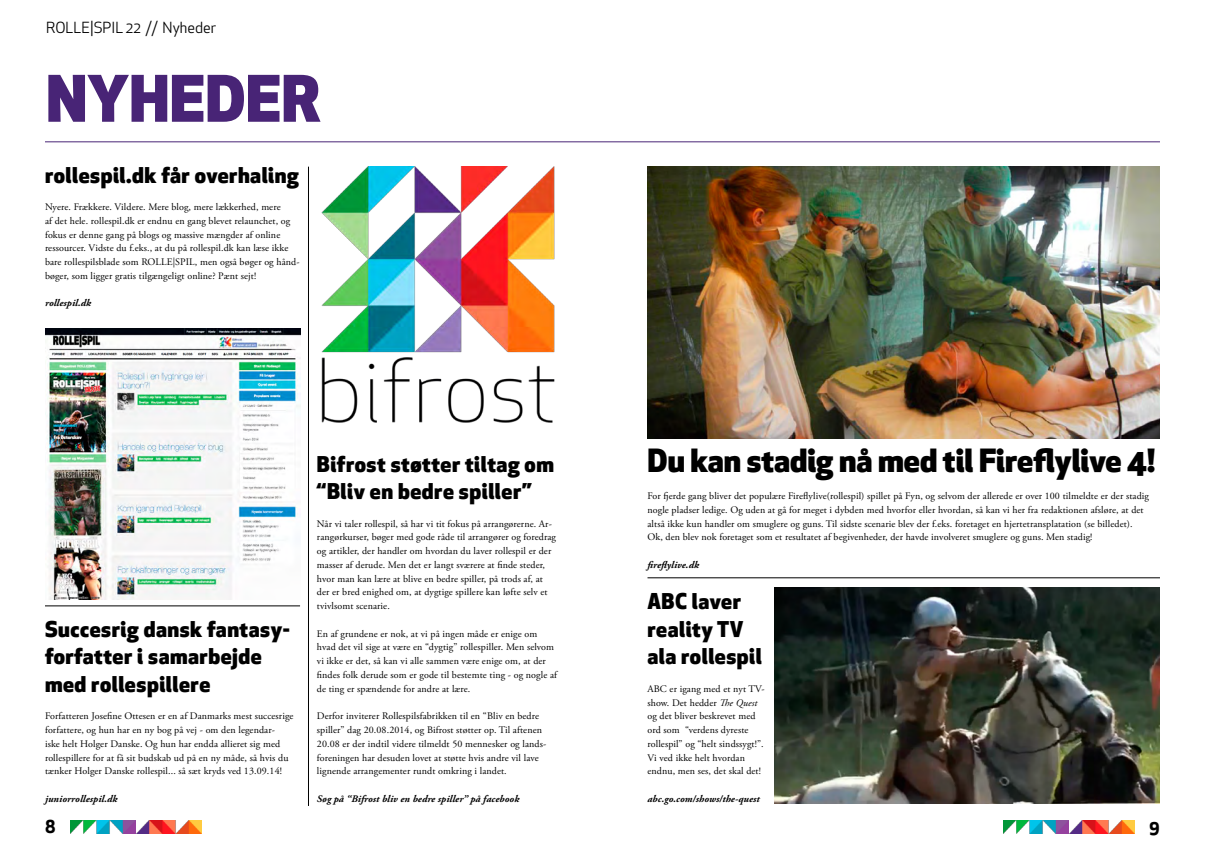
<style>
.page{position:relative;width:1205px;height:851px;background:#fff}
.page>*{position:absolute;margin:0;border:0;box-sizing:border-box;transform-origin:0 0}
.t1{font:800 62.5px "Apex New";color:#482476}
.t2{font:800 31.25px "Apex New";color:#000}
.t3{font:800 21.25px/27.5px "Apex New";letter-spacing:.025em;color:#000}
.t4{font:700 17.5px "Apex New";color:#000}
.t5{font:15px "Apex New";color:#000}
.t6{font:10px/13.8px "Adobe Garamond Pro";letter-spacing:.01em;color:#000}
.t7{font:italic 700 10px "Adobe Garamond Pro";letter-spacing:.01em;color:#000}
.s1{font-style:italic}
</style>
<div class="page">
<img style="left:1004px;top:820px;width:130px;height:13px">
<img style="left:70px;top:820px;width:131px;height:13px">
<hr style="left:45px;top:141px;width:1115px;height:1px;background:#482476">
<img style="left:45px;top:328px;width:255px;height:272px">
<hr style="left:45px;top:605px;width:255px;height:1px;background:#000">
<hr style="left:308px;top:167px;width:1px;height:638px;background:#000">
<img style="left:321px;top:167px;width:234px;height:256px">
<img style="left:647px;top:167px;width:513px;height:271px">
<hr style="left:647px;top:577px;width:513px;height:1px;background:#000">
<img style="left:775px;top:587px;width:385px;height:216px">
<h3 class="t5" style="left:46px;top:18px;width:172px">ROLLE|SPIL 22 // Nyheder</h3>
<h1 class="t1" style="left:46px;top:55px;width:276px">NYHEDER</h1>
<h3 class="t3" style="left:45px;top:160px;width:255px">rollespil.dk får overhaling</h3>
<p class="t6" style="left:45px;top:200px;width:256px">Nyere. Frækkere. Vildere. Mere blog, mere lækkerhed, mere<br>af det hele. rollespil.dk er endnu en gang blevet relaunchet, og fokus er denne gang på blogs og massive mængder af online ressourcer. Vidste du f.eks., at du på rollespil.dk kan læse ikke bare rollespilsblade som ROLLE|SPIL, men også bøger og hånd&shy;bøger, som ligger gratis tilgængeligt online? Pænt sejt!</p>
<p class="t7" style="left:45px;top:297px;width:48px">rollespil.dk</p>
<h3 class="t3" style="left:45px;top:614px;width:246px">Succesrig dansk fantasy&shy;forfatter i samarbejde med rollespillere</h3>
<p class="t6" style="left:45px;top:709px;width:250px">Forfatteren Josefine Ottesen er en af Danmarks mest succesrige forfattere, og hun har en ny bog på vej - om den legendar-<br>iske helt Holger Danske. Og hun har endda allieret sig med rollespillere for at få sit budskab ud på en ny måde, så hvis du tænker Holger Danske rollespil... så sæt kryds ved 13.09.14!</p>
<p class="t7" style="left:45px;top:792px;width:74px">juniorrollespil.dk</p>
<h3 class="t3" style="left:317px;top:449px;width:238px">Bifrost støtter tiltag om “Bliv en bedre spiller”</h3>
<p class="t6" style="left:317px;top:517px;width:241px">Når vi taler rollespil, så har vi tit fokus på arrangørerne. Ar&shy;rangørkurser, bøger med gode råde til arrangører og foredrag og artikler, der handler om hvordan du laver rollespil er der masser af derude. Men det er langt sværere at finde steder, hvor man kan lære at blive en bedre spiller, på trods af, at der er bred enighed om, at dygtige spillere kan løfte selv et tvivlsomt scenarie.</p>
<p class="t6" style="left:317px;top:627px;width:242px">En af grundene er nok, at vi på ingen måde er enige om hvad det vil sige at være en “dygtig” rollespiller. Men selvom vi ikke er det, så kan vi alle sammen være enige om, at der findes folk derude som er gode til bestemte ting - og nogle af de ting er spændende for andre at lære.</p>
<p class="t6" style="left:317px;top:709px;width:231px">Derfor inviterer Rollespilsfabrikken til en “Bliv en bedre spiller” dag 20.08.2014, og Bifrost støtter op. Til aftenen 20.08 er der indtil videre tilmeldt 50 mennesker og lands&shy;foreningen har desuden lovet at støtte hvis andre vil lave lignende arrangementer rundt omkring i landet.</p>
<p class="t7" style="left:317px;top:792px;width:204px">Søg på “Bifrost bliv en bedre spiller” på facebook</p>
<h2 class="t2" style="left:647px;top:438px;width:509px">Du kan stadig nå med til Fireflylive 4!</h2>
<p class="t6" style="left:647px;top:489px;width:503px">For fjerde gang bliver det populære Fireflylive(rollespil) spillet på Fyn, og selvom der allerede er over 100 tilmeldte er der stadig nogle pladser ledige. Og uden at gå for meget i dybden med hvorfor eller hvordan, så kan vi her fra redaktionen afsløre, at det altså ikke kun handler om smuglere og guns. Til sidste scenarie blev der f.eks. foretaget en hjertetransplatation (se billedet).<br>Ok, den blev nok foretaget som et resultatet af begivenheder, der havde involveret smuglere og guns. Men stadig!</p>
<p class="t7" style="left:647px;top:559px;width:53px">fireflylive.dk</p>
<h3 class="t3" style="left:647px;top:587px;width:116px">ABC laver reality TV ala rollespil</h3>
<p class="t6" style="left:647px;top:682px;width:119px">ABC er igang med et nyt TV&shy;show. Det hedder <span class="s1">The Quest </span>og det bliver beskrevet med ord som “verdens dyreste rollespil” og “helt sindssygt!”.<br>Vi ved ikke helt hvordan endnu, men ses, det skal det!</p>
<p class="t7" style="left:647px;top:792px;width:114px">abc.go.com/shows/the-quest</p>
<h3 class="t4" style="left:45px;top:814px;width:12px">8</h3>
<h3 class="t4" style="left:1149px;top:814px;width:12px">9</h3>
</div>
